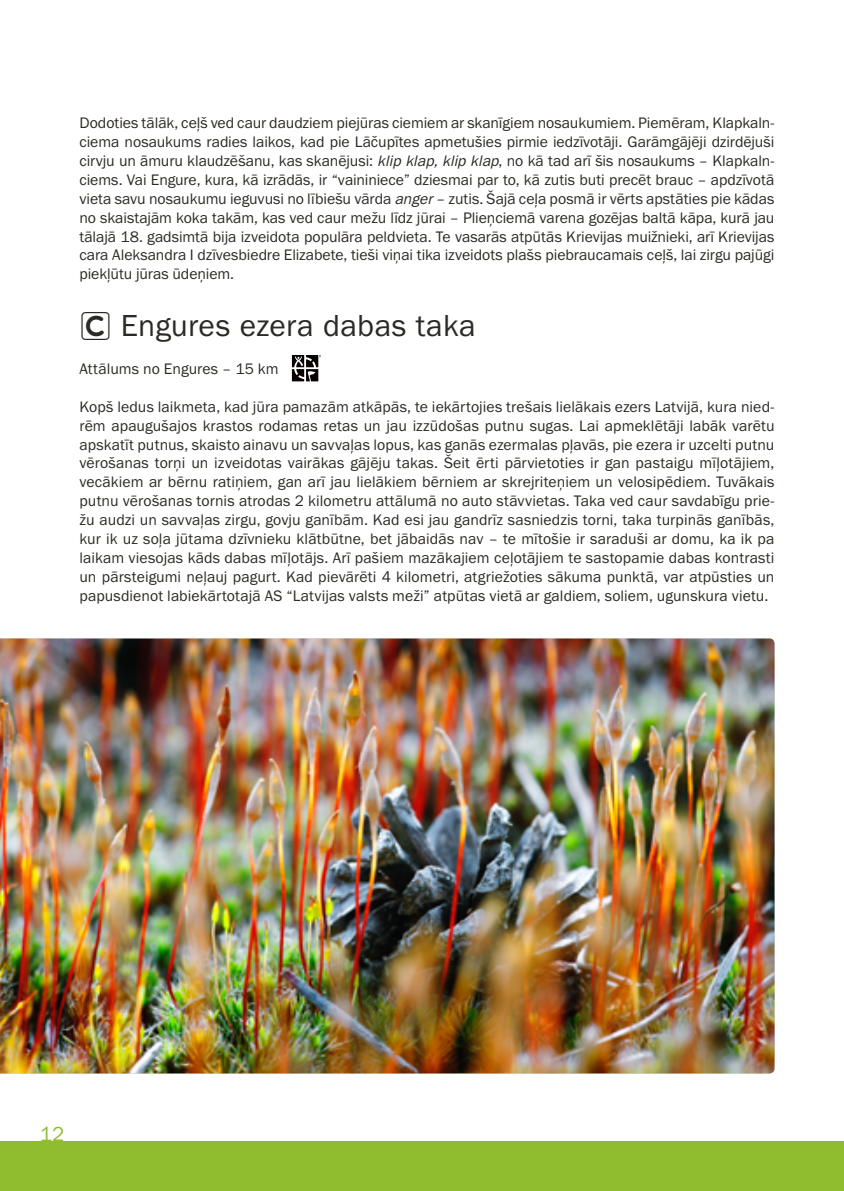
<style>
.page{position:relative;width:844px;height:1191px;background:#fff}
.page>*{position:absolute;margin:0;border:0;box-sizing:border-box;transform-origin:0 0}
.t1{font:31.5px "Franklin Gothic";letter-spacing:.005em;color:#2c2a25}
.t2{font:21px "Franklin Gothic";color:#90bd2f}
.t3{font:15.75px/18.9px "Franklin Gothic";color:#2c2a25;text-align:justify}
.s1{font-style:italic}
.s2{font-family:"Mamma Daba Picto";font-size:35px}
</style>
<div class="page">
<div style="left:0;top:1141px;width:843px;height:50px;background:#90bd2f"></div>
<img style="left:0;top:638px;width:774px;height:435px">
<svg style="left:292px;top:355px;width:29px;height:26px"></svg>
<p class="t3" style="left:79px;top:114px;width:696px">Dodoties tālāk, ceļš ved caur daudziem piejūras ciemiem ar skanīgiem nosaukumiem. Piemēram, Klapkaln&shy;ciema nosaukums radies laikos, kad pie Lāčupītes apmetušies pirmie iedzīvotāji. Garāmgājēji dzirdējuši cirvju un āmuru klaudzēšanu, kas skanējusi: <span class="s1">klip klap,klip klap</span>, no kā tad arī šis nosaukums – Klapkaln&shy;ciems. Vai Engure, kura, kā izrādās, ir “vaininiece” dziesmai par to, kā zutis buti precēt brauc – apdzīvotā vieta savu nosaukumu ieguvusi no lībiešu vārda <span class="s1">anger</span>– zutis. Šajā ceļa posmā ir vērts apstāties pie kādas no skaistajām koka takām, kas ved caur mežu līdz jūrai – Plieņciemā varena gozējas baltā kāpa, kurā jau tālajā 18. gadsimtā bija izveidota populāra peldvieta. Te vasarās atpūtās Krievijas muižnieki, arī Krievijas cara Aleksandra I dzīvesbiedre Elizabete, tieši viņai tika izveidots plašs piebraucamais ceļš, lai zirgu pajūgi piekļūtu jūras ūdeņiem.</p>
<h1 class="t1" style="left:79px;top:306px;width:398px"><span class="s2">c</span> Engures ezera dabas taka</h1>
<p class="t3" style="left:79px;top:359px;width:201px">Attālums no Engures – 15 km</p>
<p class="t3" style="left:79px;top:397px;width:696px">Kopš ledus laikmeta, kad jūra pamazām atkāpās, te iekārtojies trešais lielākais ezers Latvijā, kura nied&shy;rēm apaugušajos krastos rodamas retas un jau izzūdošas putnu sugas. Lai apmeklētāji labāk varētu apskatīt putnus, skaisto ainavu un savvaļas lopus, kas ganās ezermalas pļavās, pie ezera ir uzcelti putnu vērošanas torņi un izveidotas vairākas gājēju takas. Šeit ērti pārvietoties ir gan pastaigu mīļotājiem, vecākiem ar bērnu ratiņiem, gan arī jau lielākiem bērniem ar skrejriteņiem un velosipēdiem. Tuvākais putnu vērošanas tornis atrodas 2 kilometru attālumā no auto stāvvietas. Taka ved caur savdabīgu prie&shy;žu audzi un savvaļas zirgu, govju ganībām. Kad esi jau gandrīz sasniedzis torni, taka turpinās ganībās, kur ik uz soļa jūtama dzīvnieku klātbūtne, bet jābaidās nav – te mītošie ir saraduši ar domu, ka ik pa laikam viesojas kāds dabas mīļotājs. Arī pašiem mazākajiem ceļotājiem te sastopamie dabas kontrasti un pārsteigumi neļauj pagurt. Kad pievārēti 4 kilometri, atgriežoties sākuma punktā, var atpūsties un papusdienot labiekārtotajā AS “Latvijas valsts meži” atpūtas vietā ar galdiem, soliem, ugunskura vietu.</p>
<h2 class="t2" style="left:40px;top:1121px;width:26px">12</h2>
</div>
